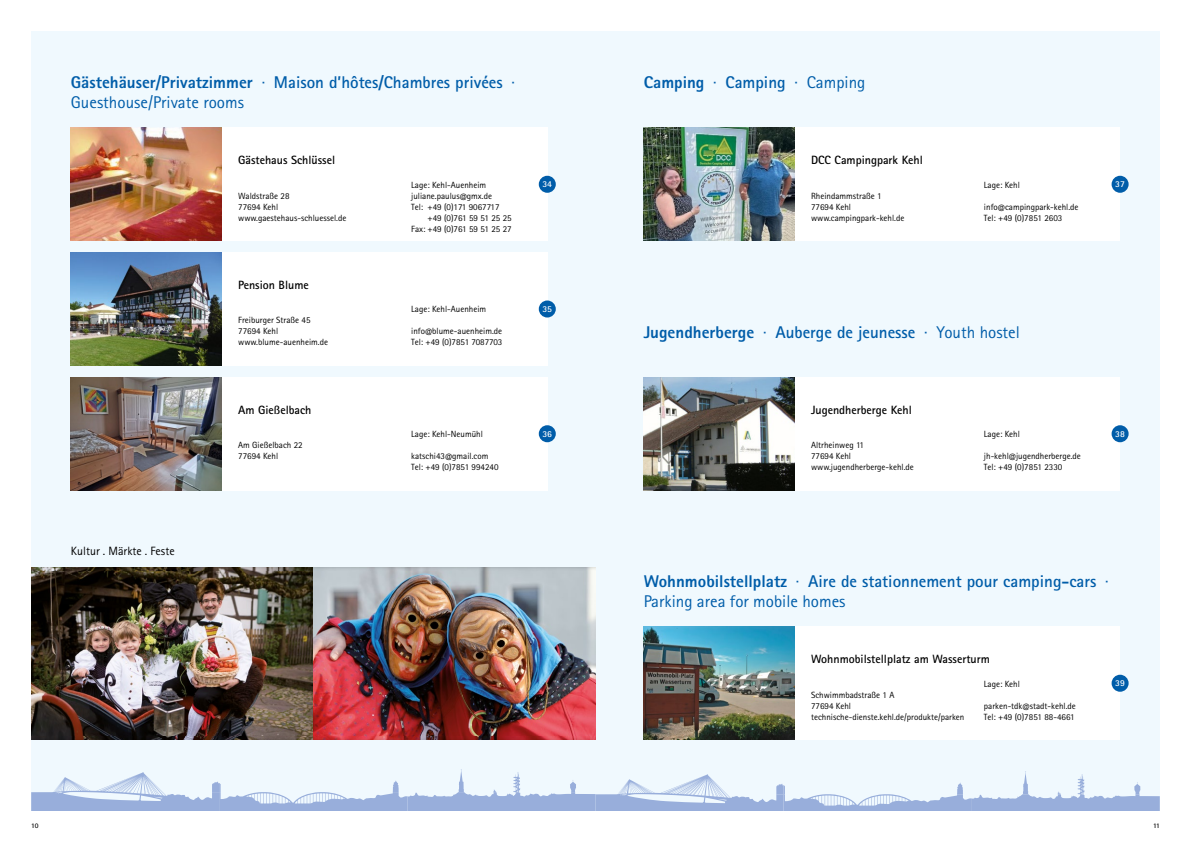
<style>
.page{position:relative;width:1191px;height:842px;background:#fff}
.page>*{position:absolute;margin:0;border:0;box-sizing:border-box;transform-origin:0 0}
.t1{font:700 17px "Rotis Sans Serif Std";color:#005da9}
.t2{font:17px "Rotis Sans Serif Pro";color:#005da9}
.t3{font:700 12px "Rotis Sans Serif Std";color:#000}
.t4{font:12px "Rotis Sans Serif Pro";color:#000}
.t5{font:9px/11px "Rotis Sans Serif Pro";color:#000}
.t6{font:700 9px "Rotis Sans Serif Std";color:#fff}
.t7{font:700 7px "Rotis Sans Serif Std";color:#000}
.s1{font-family:"Rotis Sans Serif Pro";font-weight:800}
.s2{font-family:"Rotis Sans Serif Pro";font-weight:400}
.s3{font-weight:800}
.s4{font-family:"Rotis Sans Serif Std";font-weight:700}
</style>
<div class="page">
<div style="left:595px;top:31px;width:564px;height:780px;background:#f0f9fe"></div>
<div style="left:31px;top:31px;width:564px;height:780px;background:#f0f9fe"></div>
<div style="left:71px;top:252px;width:476px;height:114px;background:#fff"></div>
<img style="left:71px;top:252px;width:150px;height:114px">
<div style="left:539px;top:300px;width:17px;height:17px;background:#005da9;border-radius:50%"></div>
<div style="left:643px;top:377px;width:477px;height:113px;background:#fff"></div>
<img style="left:643px;top:377px;width:151px;height:113px">
<div style="left:1111px;top:425px;width:17px;height:17px;background:#005da9;border-radius:50%"></div>
<div style="left:643px;top:626px;width:477px;height:114px;background:#fff"></div>
<img style="left:643px;top:626px;width:151px;height:114px">
<div style="left:1111px;top:675px;width:17px;height:17px;background:#005da9;border-radius:50%"></div>
<svg style="left:31px;top:769px;width:1128px;height:42px"></svg>
<div style="left:71px;top:128px;width:476px;height:113px;background:#fff"></div>
<img style="left:71px;top:128px;width:150px;height:113px">
<div style="left:539px;top:176px;width:17px;height:17px;background:#005da9;border-radius:50%"></div>
<div style="left:71px;top:377px;width:476px;height:113px;background:#fff"></div>
<img style="left:71px;top:377px;width:150px;height:113px">
<div style="left:539px;top:425px;width:17px;height:17px;background:#005da9;border-radius:50%"></div>
<div style="left:643px;top:128px;width:477px;height:113px;background:#fff"></div>
<img style="left:643px;top:128px;width:151px;height:113px">
<div style="left:1111px;top:176px;width:17px;height:17px;background:#005da9;border-radius:50%"></div>
<img style="left:31px;top:567px;width:283px;height:173px">
<img style="left:314px;top:567px;width:281px;height:173px">
<h1 class="t1" style="left:71px;top:72px;width:446px"><span class="s1">Gästehäuser/Privatzimmer</span> <span class="s2">·</span> Maison d’hôtes/Chambres privées <span class="s2">·</span></h1>
<h1 class="t2" style="left:71px;top:93px;width:175px">Guesthouse/Private rooms</h1>
<h1 class="t2" style="left:643px;top:73px;width:223px"><span class="s3">Camping</span> · <span class="s4">Camping</span> · Camping</h1>
<h2 class="t3" style="left:238px;top:153px;width:98px">Gästehaus Schlüssel</h2>
<h2 class="t3" style="left:811px;top:153px;width:113px">DCC Campingpark Kehl</h2>
<p class="t5" style="left:238px;top:190px;width:110px">Waldstraße 28<br>77694 Kehl www.gaestehaus-schluessel.de</p>
<p class="t5" style="left:411px;top:179px;width:76px">Lage: Kehl-Auenheim</p>
<p class="t5" style="left:411px;top:190px;width:82px">juliane.paulus@gmx.de</p>
<p class="t5" style="left:411px;top:201px;width:90px">Tel: +49 (0)171 9067717</p>
<p class="t5" style="left:427px;top:212px;width:86px">+49 (0)761 59 51 25 25</p>
<p class="t5" style="left:411px;top:223px;width:102px">Fax: +49 (0)761 59 51 25 27</p>
<p class="t6" style="left:542px;top:178px;width:11px">34</p>
<p class="t5" style="left:811px;top:190px;width:95px">Rheindammstraße 1<br>77694 Kehl www.campingpark-kehl.de</p>
<p class="t5" style="left:984px;top:179px;width:37px">Lage: Kehl</p>
<p class="t5" style="left:984px;top:201px;width:96px">info@campingpark-kehl.de<br>Tel: +49 (0)7851 2603</p>
<p class="t6" style="left:1115px;top:178px;width:11px">37</p>
<h2 class="t3" style="left:238px;top:277px;width:72px">Pension Blume</h2>
<p class="t5" style="left:238px;top:315px;width:91px">Freiburger Straße 45<br>77694 Kehl www.blume-auenheim.de</p>
<p class="t5" style="left:411px;top:304px;width:76px">Lage: Kehl-Auenheim</p>
<p class="t5" style="left:411px;top:326px;width:93px">info@blume-auenheim.de<br>Tel: +49 (0)7851 7087703</p>
<p class="t6" style="left:542px;top:303px;width:11px">35</p>
<h1 class="t1" style="left:643px;top:321px;width:378px"><span class="s1">Jugendherberge</span> <span class="s2">·</span> Auberge de jeunesse <span class="s2">· Youth hostel</span></h1>
<h2 class="t3" style="left:238px;top:402px;width:75px">Am Gießelbach</h2>
<h2 class="t3" style="left:811px;top:402px;width:102px">Jugendherberge Kehl</h2>
<p class="t5" style="left:238px;top:440px;width:66px">Am Gießelbach 22<br>77694 Kehl</p>
<p class="t5" style="left:411px;top:429px;width:73px">Lage: Kehl-Neumühl</p>
<p class="t5" style="left:411px;top:451px;width:89px">katschi43@gmail.com<br>Tel: +49 (0)7851 994240</p>
<p class="t6" style="left:542px;top:428px;width:11px">36</p>
<p class="t5" style="left:811px;top:440px;width:104px">Altrheinweg 11<br>77694 Kehl www.jugendherberge-kehl.de</p>
<p class="t5" style="left:984px;top:429px;width:37px">Lage: Kehl</p>
<p class="t5" style="left:984px;top:451px;width:98px">jh-kehl@jugendherberge.de<br>Tel: +49 (0)7851 2330</p>
<p class="t6" style="left:1115px;top:428px;width:11px">38</p>
<h2 class="t4" style="left:71px;top:544px;width:105px">Kultur . Märkte . Feste</h2>
<h1 class="t1" style="left:643px;top:571px;width:466px"><span class="s1">Wohnmobilstellplatz</span> <span class="s2">·</span> Aire de stationnement pour camping-cars <span class="s2">·</span></h1>
<h1 class="t2" style="left:643px;top:592px;width:203px">Parking area for mobile homes</h1>
<h2 class="t3" style="left:811px;top:652px;width:180px">Wohnmobilstellplatz am Wasserturm</h2>
<p class="t5" style="left:811px;top:689px;width:155px">Schwimmbadstraße 1 A<br>77694 Kehl technische-dienste.kehl.de/produkte/parken</p>
<p class="t5" style="left:984px;top:678px;width:37px">Lage: Kehl</p>
<p class="t5" style="left:984px;top:700px;width:93px">parken-tdk@stadt-kehl.de<br>Tel: +49 (0)7851 88-4661</p>
<p class="t6" style="left:1115px;top:677px;width:11px">39</p>
<p class="t7" style="left:31px;top:822px;width:9px">10</p>
<p class="t7" style="left:1153px;top:822px;width:8px">11</p>
</div>
